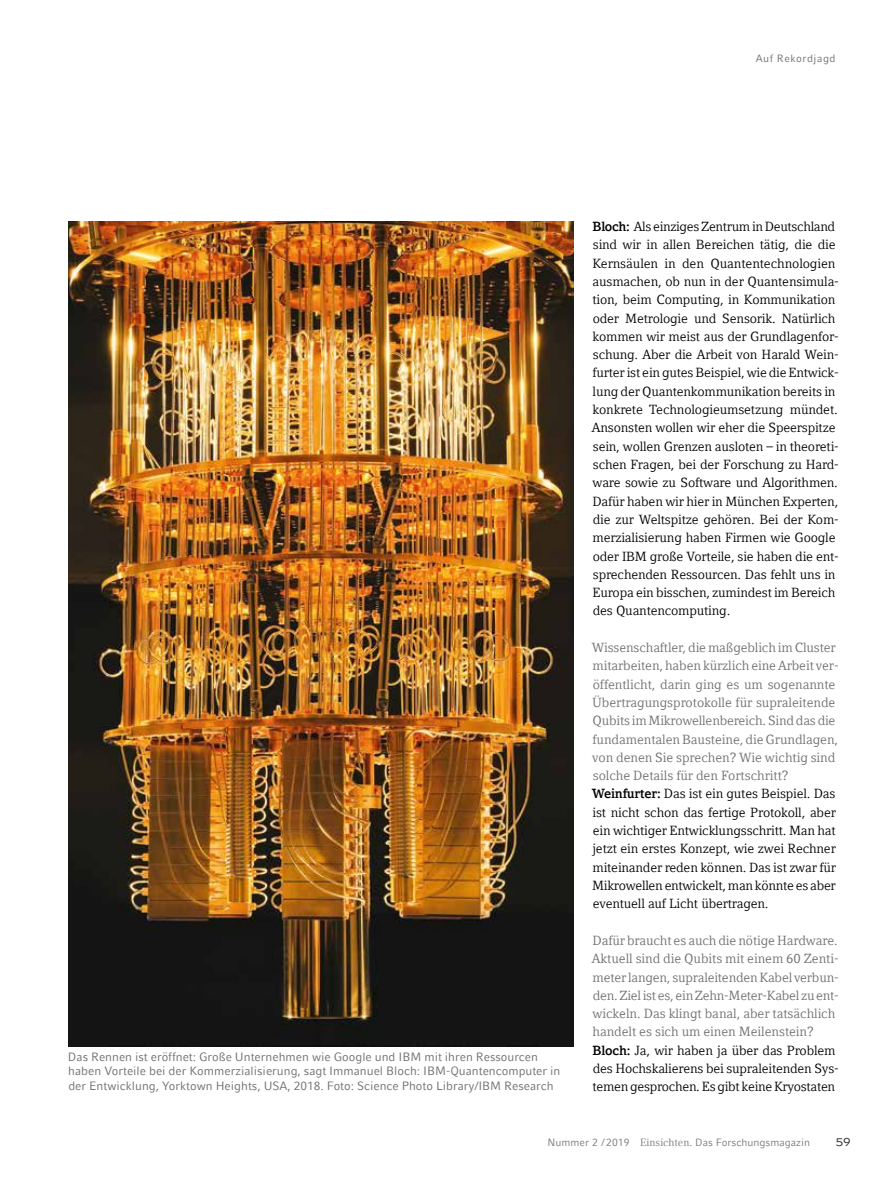
<style>
.page{position:relative;width:893px;height:1191px;background:#fff}
.page>*{position:absolute;margin:0;border:0;box-sizing:border-box;transform-origin:0 0}
.t1{font:15px "LMU Compatil Fact SC";color:#3c3c3b}
.t2{font:13.2px/18.3px "LMU Compatil Letter";letter-spacing:-.015em;color:#706f6f}
.t3{font:13.2px/18.3px "LMU Compatil Letter";letter-spacing:-.015em;color:#000}
.t4{font:12px/14.4px "LMU Compatil Fact";color:#706f6f}
.t5{font:10.5px "LMU Compatil Fact";color:#7c7b7b}
.t6{font:10.5px "LMU Compatil Fact";letter-spacing:.05em;color:#706f6f}
.s1{font-weight:700}
.s2{font-weight:700;color:#000}
.s3{color:#000}
.s4{font-family:"LMU Compatil Text"}
</style>
<div class="page">
<img style="left:68px;top:221px;width:505px;height:825px">
<p class="t6" style="left:756px;top:52px;width:81px">Auf Rekordjagd</p>
<p class="t4" style="left:68px;top:1049px;width:494px">Das Rennen ist eröffnet: Große Unternehmen wie Google und IBM mit ihren Ressourcen haben Vorteile bei der Kommerzialisierung, sagt Immanuel Bloch: IBM-Quantencomputer in der Entwicklung, Yorktown Heights, USA, 2018. Foto: Science Photo Library/IBM Research</p>
<p class="t3" style="left:592px;top:217px;width:248px"><span class="s1">Bloch:</span> Als einziges Zentrum in Deutschland sind wir in allen Bereichen tätig, die die Kernsäulen in den Quantentechnologien ausmachen, ob nun in der Quantensimula&shy;tion, beim Computing, in Kommunikation oder Metrologie und Sensorik. Natürlich kommen wir meist aus der Grundlagenfor&shy;schung. Aber die Arbeit von Harald Wein&shy;furter ist ein gutes Beispiel, wie die Entwick&shy;lung der Quantenkommunikation bereits in konkrete Technologieumsetzung mündet.<br>Ansonsten wollen wir eher die Speerspitze sein, wollen Grenzen ausloten – in theoreti&shy;schen Fragen, bei der Forschung zu Hard&shy;ware sowie zu Software und Algorithmen.<br>Dafür haben wir hier in München Experten, die zur Weltspitze gehören. Bei der Kom&shy;merzialisierung haben Firmen wie Google oder IBM große Vorteile, sie haben die ent&shy;sprechenden Ressourcen. Das fehlt uns in Europa ein bisschen, zumindest im Bereich des Quantencomputing.</p>
<p class="t2" style="left:592px;top:638px;width:248px">Wissenschaftler, die maßgeblich im Cluster mitarbeiten, haben kürzlich eine Arbeit ver&shy;öffentlicht, darin ging es um sogenannte Übertragungsprotokolle für supraleitende Qubits im Mikrowellenbereich. Sind das die fundamentalen Bausteine, die Grundlagen, von denen Sie sprechen? Wie wichtig sind solche Details für den Fortschritt?<br><span class="s2">Weinfurter:</span> <span class="s3">Das ist ein gutes Beispiel. Das ist nicht schon das fertige Protokoll, aber ein wichtiger Entwicklungsschritt. Man hat jetzt ein erstes Konzept, wie zwei Rechner miteinander reden können. Das ist zwar für Mikrowellen entwickelt, man könnte es aber eventuell auf Licht übertragen.</span></p>
<p class="t2" style="left:592px;top:931px;width:248px">Dafür braucht es auch die nötige Hardware.<br>Aktuell sind die Qubits mit einem 60 Zenti&shy;meter langen, supraleitenden Kabel verbun&shy;den. Ziel ist es, ein Zehn-Meter-Kabel zu ent&shy;wickeln. Das klingt banal, aber tatsächlich handelt es sich um einen Meilenstein?<br><span class="s2">Bloch:</span> <span class="s3">Ja, wir haben ja über das Problem des Hochskalierens bei supraleitenden Sys&shy;temen gesprochen. Es gibt keine Kryostaten</span></p>
<p class="t5" style="left:548px;top:1136px;width:264px">Nummer 2 / 2019 <span class="s4">Einsichten.</span> Das Forschungsmagazin</p>
<p class="t1" style="left:835px;top:1132px;width:17px">59</p>
</div>
